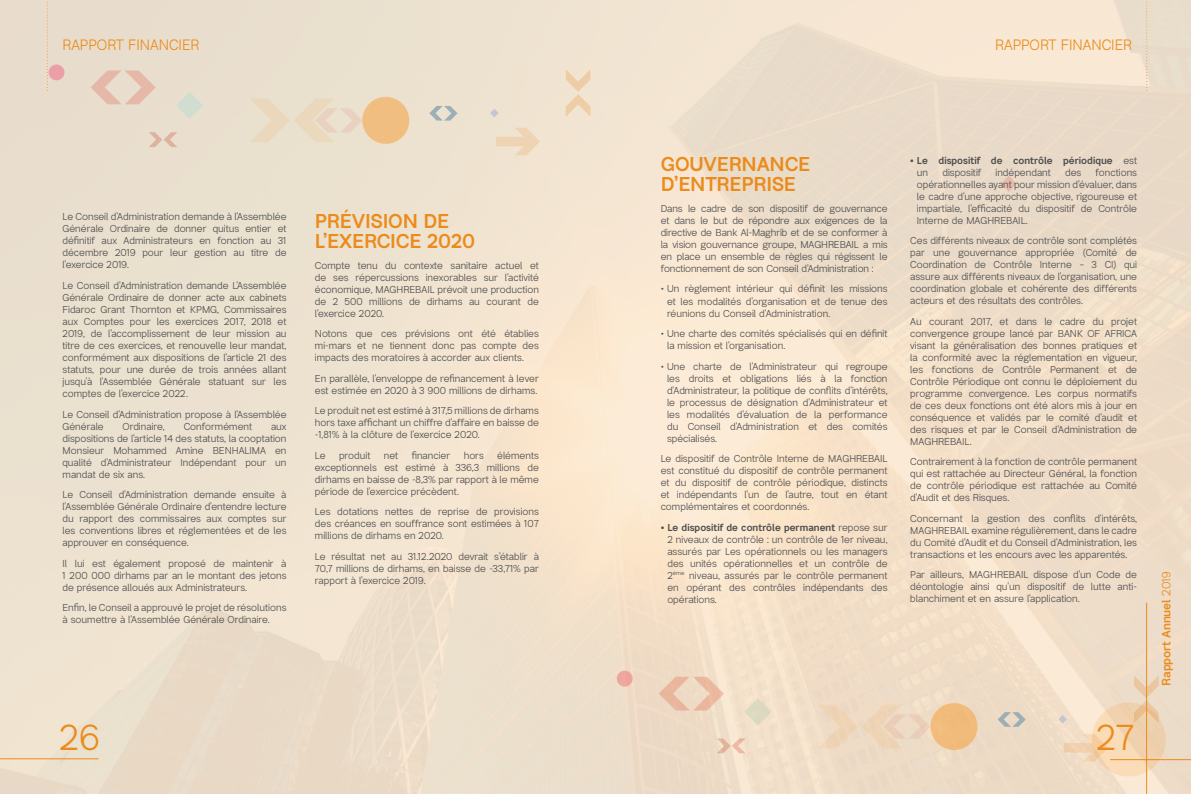
<style>
.page{position:relative;width:1191px;height:794px;background:#fff}
.page>*{position:absolute;margin:0;border:0;box-sizing:border-box;transform-origin:0 0}
.t1{font:300 36px "Bright Grotesk";color:#eb8b1b}
.t2{font:600 20px/20px "Bright Grotesk";letter-spacing:-.01em;color:#eb8b1b}
.t3{font:300 15px "Bright Grotesk";color:#eb8b1b}
.t4{font:600 12px "Bright Grotesk";letter-spacing:-.01em;color:#eb8b1b}
.t5{font:300 10px/12px "Bright Grotesk";color:#4b4c4d;text-align:justify}
.t6{font:600 10px/12px "Bright Grotesk";color:#4b4c4d}
.s1{font-weight:600}
.s2{font-weight:300}
</style>
<div class="page">
<div style="left:0;top:0;width:1191px;height:794px;background:linear-gradient(to right,#ede2d0,#f2dfc9)"></div>
<svg style="left:1000px;top:176px;width:16px;height:16px"></svg>
<div style="left:1091px;top:702px;width:74px;height:74px;background:#f1d1af;border-radius:37px"></div>
<svg style="left:1064px;top:734px;width:44px;height:27px"></svg>
<svg style="left:1134px;top:675px;width:24px;height:48px"></svg>
<svg style="left:997px;top:712px;width:28px;height:15px"></svg>
<svg style="left:1058px;top:715px;width:8px;height:8px"></svg>
<svg style="left:817px;top:704px;width:113px;height:44px;background:#edd7bf"></svg>
<div style="left:930px;top:703px;width:47px;height:47px;background:#f1bb7b;border-radius:23px"></div>
<svg style="left:717px;top:738px;width:28px;height:15px"></svg>
<div style="left:49px;top:64px;width:15px;height:16px;background:#eba0a8;border-radius:8px"></div>
<svg style="left:91px;top:70px;width:65px;height:34px;background:#e6cdbd"></svg>
<svg style="left:176px;top:92px;width:27px;height:27px"></svg>
<svg style="left:496px;top:128px;width:44px;height:27px"></svg>
<svg style="left:566px;top:69px;width:24px;height:48px"></svg>
<svg style="left:429px;top:106px;width:28px;height:15px"></svg>
<svg style="left:490px;top:109px;width:8px;height:8px"></svg>
<svg style="left:249px;top:98px;width:113px;height:44px;background:#eadcc7"></svg>
<div style="left:362px;top:97px;width:47px;height:47px;background:#f0be80;border-radius:23px"></div>
<svg style="left:149px;top:132px;width:28px;height:15px"></svg>
<svg style="left:47px;top:0;width:1px;height:91px"></svg>
<svg style="left:1146px;top:0;width:1px;height:91px"></svg>
<hr style="left:1110px;top:759px;width:81px;height:1px;background:#eb8b1b">
<hr style="left:1146px;top:602px;width:1px;height:192px;background:#eb8b1b">
<hr style="left:0;top:758px;width:98px;height:1px;background:#eb8b1b">
<h3 class="t3" style="left:63px;top:36px;width:138px">RAPPORT FINANCIER</h3>
<h3 class="t3" style="left:995px;top:36px;width:138px">RAPPORT FINANCIER</h3>
<p class="t5" style="left:63px;top:211px;width:225px">Le Conseil d’Administration demande à l’Assemblée Générale Ordinaire de donner quitus entier et définitif aux Administrateurs en fonction au 31 décembre 2019 pour leur gestion au titre de l’exercice 2019.</p>
<p class="t5" style="left:63px;top:279px;width:225px">Le Conseil d’Administration demande L’Assemblée Générale Ordinaire de donner acte aux cabinets Fidaroc Grant Thornton et KPMG, Commissaires aux Comptes pour les exercices 2017, 2018 et 2019, de l’accomplissement de leur mission au titre de ces exercices, et renouvelle leur mandat, conformément aux dispositions de l’article 21 des statuts, pour une durée de trois années allant jusqu’à l’Assemblée Générale statuant sur les comptes de l’exercice 2022.</p>
<p class="t5" style="left:63px;top:408px;width:225px">Le Conseil d’Administration propose à l’Assemblée<br>Générale</p>
<p class="t5" style="left:123px;top:420px;width:44px">Ordinaire,</p>
<p class="t5" style="left:184px;top:420px;width:70px">Conformément</p>
<p class="t5" style="left:63px;top:420px;width:225px;text-indent:208px">aux dispositions de l’article 14 des statuts, la cooptation Monsieur Mohammed Amine BENHALIMA en qualité d’Administrateur Indépendant pour un mandat de six ans.</p>
<p class="t5" style="left:63px;top:488px;width:225px">Le Conseil d’Administration demande ensuite à l’Assemblée Générale Ordinaire d’entendre lecture du rapport des commissaires aux comptes sur les conventions libres et réglementées et de les approuver en conséquence.</p>
<p class="t5" style="left:63px;top:557px;width:225px">Il lui est également proposé de maintenir à 1 200 000 dirhams par an le montant des jetons de présence alloués aux Administrateurs.</p>
<p class="t5" style="left:63px;top:601px;width:225px">Enfin, le Conseil a approuvé le projet de résolutions à soumettre à l’Assemblée Générale Ordinaire.</p>
<h2 class="t2" style="left:315px;top:211px;width:162px">PRÉVISION DE<br>L’EXERCICE 2020</h2>
<p class="t5" style="left:315px;top:259px;width:225px">Compte tenu du contexte sanitaire actuel et de ses répercussions inexorables sur l’activité économique, MAGHREBAIL prévoit une production de 2 500 millions de dirhams au courant de l’exercice 2020.</p>
<p class="t5" style="left:315px;top:327px;width:225px">Notons que ces prévisions ont été établies mi-mars et ne tiennent donc pas compte des impacts des moratoires à accorder aux clients.</p>
<p class="t5" style="left:315px;top:372px;width:225px">En parallèle, l’enveloppe de refinancement à lever est estimée en 2020 à 3 900 millions de dirhams.</p>
<p class="t5" style="left:315px;top:404px;width:225px">Le produit net est estimé à 317,5 millions de dirhams hors taxe affichant un chiffre d’affaire en baisse de -1,81% à la clôture de l’exercice 2020.</p>
<p class="t5" style="left:315px;top:449px;width:12px">Le</p>
<p class="t5" style="left:339px;top:449px;width:33px">produit</p>
<p class="t5" style="left:384px;top:449px;width:16px">net</p>
<p class="t5" style="left:412px;top:449px;width:40px">financier</p>
<p class="t5" style="left:464px;top:449px;width:22px">hors</p>
<p class="t5" style="left:315px;top:449px;width:225px;text-indent:182px">éléments exceptionnels est estimé à 336,3 millions de dirhams en baisse de -8,3% par rapport à le même période de l’exercice précèdent.</p>
<p class="t5" style="left:315px;top:505px;width:225px">Les dotations nettes de reprise de provisions des créances en souffrance sont estimées à 107 millions de dirhams en 2020.</p>
<p class="t5" style="left:315px;top:550px;width:225px">Le résultat net au 31.12.2020 devrait s’établir à 70,7 millions de dirhams, en baisse de -33,71% par rapport à l’exercice 2019.</p>
<h1 class="t1" style="left:59px;top:715px;width:42px">26</h1>
<h2 class="t2" style="left:660px;top:154px;width:151px">GOUVERNANCE<br>D’ENTREPRISE</h2>
<p class="t5" style="left:660px;top:202px;width:228px">Dans le cadre de son dispositif de gouvernance et dans le but de répondre aux exigences de la directive de Bank Al-Maghrib et de se conformer à la vision gouvernance groupe, MAGHREBAIL a mis en place un ensemble de règles qui régissent le fonctionnement de son Conseil d’Administration :</p>
<p class="t5" style="left:667px;top:283px;width:222px;text-indent:-6px">• Un règlement intérieur qui définit les missions et les modalités d’organisation et de tenue des réunions du Conseil d’Administration.</p>
<p class="t5" style="left:667px;top:327px;width:222px;text-indent:-6px">• Une charte des comités spécialisés qui en définit la mission et l’organisation.</p>
<p class="t5" style="left:667px;top:360px;width:222px;text-indent:-6px">• Une charte de l’Administrateur qui regroupe les droits et obligations liés à la fonction d’Administrateur, la politique de conflits d’intérêts, le processus de désignation d’Administrateur et les modalités d’évaluation de la performance du Conseil d’Administration et des comités spécialisés.</p>
<p class="t5" style="left:660px;top:452px;width:228px">Le dispositif de Contrôle Interne de MAGHREBAIL est constitué du dispositif de contrôle permanent et du dispositif de contrôle périodique, distincts et indépendants l’un de l’autre, tout en étant complémentaires et coordonnés.</p>
<p class="t5" style="left:667px;top:521px;width:222px;text-indent:-7px"><span class="s1">• Le dispositif de contrôle permanent</span> repose sur 2 niveaux de contrôle : un contrôle de 1er niveau, assurés par Les opérationnels ou les managers des unités opérationnelles et un contrôle de 2<sup>ème</sup> niveau, assurés par le contrôle permanent en opérant des contrôles indépendants des opérations.</p>
<p class="t6" style="left:917px;top:154px;width:222px;text-indent:-7px">• Le dispositif de contrôle périodique <span class="s2">est un</span></p>
<p class="t5" style="left:942px;top:166px;width:40px">dispositif</p>
<p class="t5" style="left:995px;top:166px;width:57px">indépendant</p>
<p class="t5" style="left:1065px;top:166px;width:18px">des</p>
<p class="t5" style="left:917px;top:166px;width:222px;text-indent:179px">fonctions opérationnelles ayant pour mission d’évaluer, dans le cadre d’une approche objective, rigoureuse et impartiale, l’efficacité du dispositif de Contrôle Interne de MAGHREBAIL.</p>
<p class="t5" style="left:910px;top:235px;width:228px">Ces différents niveaux de contrôle sont complétés par une gouvernance appropriée (Comité de Coordination de Contrôle Interne – 3 CI) qui assure aux différents niveaux de l’organisation, une coordination globale et cohérente des différents acteurs et des résultats des contrôles.</p>
<p class="t5" style="left:910px;top:315px;width:228px">Au courant 2017, et dans le cadre du projet convergence groupe lancé par BANK OF AFRICA visant la généralisation des bonnes pratiques et la conformité avec la réglementation en vigueur, les fonctions de Contrôle Permanent et de Contrôle Périodique ont connu le déploiement du programme convergence. Les corpus normatifs de ces deux fonctions ont été alors mis à jour en conséquence et validés par le comité d’audit et des risques et par le Conseil d’Administration de MAGHREBAIL.</p>
<p class="t5" style="left:910px;top:456px;width:228px">Contrairement à la fonction de contrôle permanent qui est rattachée au Directeur Général, la fonction de contrôle périodique est rattachée au Comité d’Audit et des Risques.</p>
<p class="t5" style="left:910px;top:512px;width:228px">Concernant la gestion des conflits d’intérêts, MAGHREBAIL examine régulièrement, dans le cadre du Comité d’Audit et du Conseil d’Administration, les transactions et les encours avec les apparentés.</p>
<p class="t5" style="left:910px;top:569px;width:228px">Par ailleurs, MAGHREBAIL dispose d’un Code de déontologie ainsi qu’un dispositif de lutte anti&shy;blanchiment et en assure l’application.</p>
<h1 class="t1" style="left:1096px;top:715px;width:40px">27</h1>
<p class="t4" style="left:1158px;top:685px;width:116px;rotate:-90deg">Rapport Annuel <span class="s2">2019</span></p>
</div>
